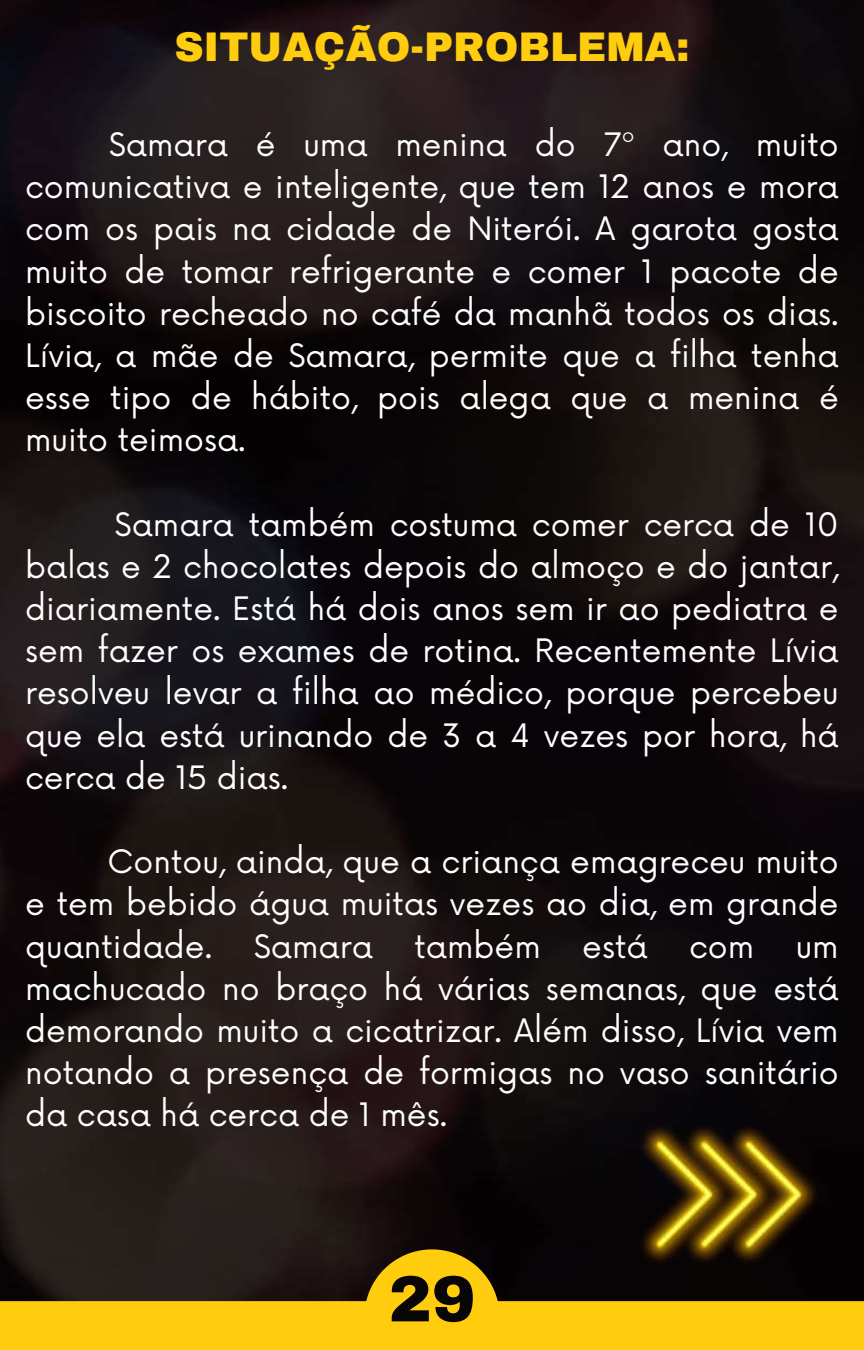
<style>
.page{position:relative;width:864px;height:1350px;background:#fff}
.page>*{position:absolute;margin:0;border:0;box-sizing:border-box;transform-origin:0 0}
.t1{font:900 65.25px "Archivo";color:#090608}
.t2{font:900 40.5px "Archivo";color:#ffcd0d}
.t3{font:31.5px/42.1px "Now";color:#fff;text-align:justify}
</style>
<div class="page">
<img style="left:0;top:0;width:864px;height:1249px">
<svg style="left:0;top:1249px;width:864px;height:101px"></svg>
<img style="left:639px;top:1124px;width:179px;height:140px">
<p class="t2" style="left:174px;top:23px;width:517px">SITUAÇÃO-PROBLEMA:</p>
<p class="t3" style="left:25px;top:121px;width:815px;text-indent:84px">Samara é uma menina do 7º ano, muito comunicativa e inteligente, que tem 12 anos e mora com os pais na cidade de Niterói. A garota gosta muito de tomar refrigerante e comer 1 pacote de biscoito recheado no café da manhã todos os dias.<br>Lívia, a mãe de Samara, permite que a filha tenha esse tipo de hábito, pois alega que a menina é muito teimosa.</p>
<p class="t3" style="left:25px;top:501px;width:815px;text-indent:89px">Samara também costuma comer cerca de 10 balas e 2 chocolates depois do almoço e do jantar, diariamente. Está há dois anos sem ir ao pediatra e sem fazer os exames de rotina. Recentemente Lívia resolveu levar a filha ao médico, porque percebeu que ela está urinando de 3 a 4 vezes por hora, há cerca de 15 dias.</p>
<p class="t3" style="left:25px;top:838px;width:815px;text-indent:82px">Contou, ainda, que a criança emagreceu muito e tem bebido água muitas vezes ao dia, em grande quantidade.</p>
<p class="t3" style="left:254px;top:923px;width:121px">Samara</p>
<p class="t3" style="left:415px;top:923px;width:128px">também</p>
<p class="t3" style="left:582px;top:923px;width:67px">está</p>
<p class="t3" style="left:689px;top:923px;width:67px">com</p>
<p class="t3" style="left:25px;top:923px;width:815px;text-indent:771px">um machucado no braço há várias semanas, que está demorando muito a cicatrizar. Além disso, Lívia vem notando a presença de formigas no vaso sanitário da casa há cerca de 1 mês.</p>
<h1 class="t1" style="left:388px;top:1259px;width:89px">29</h1>
</div>
